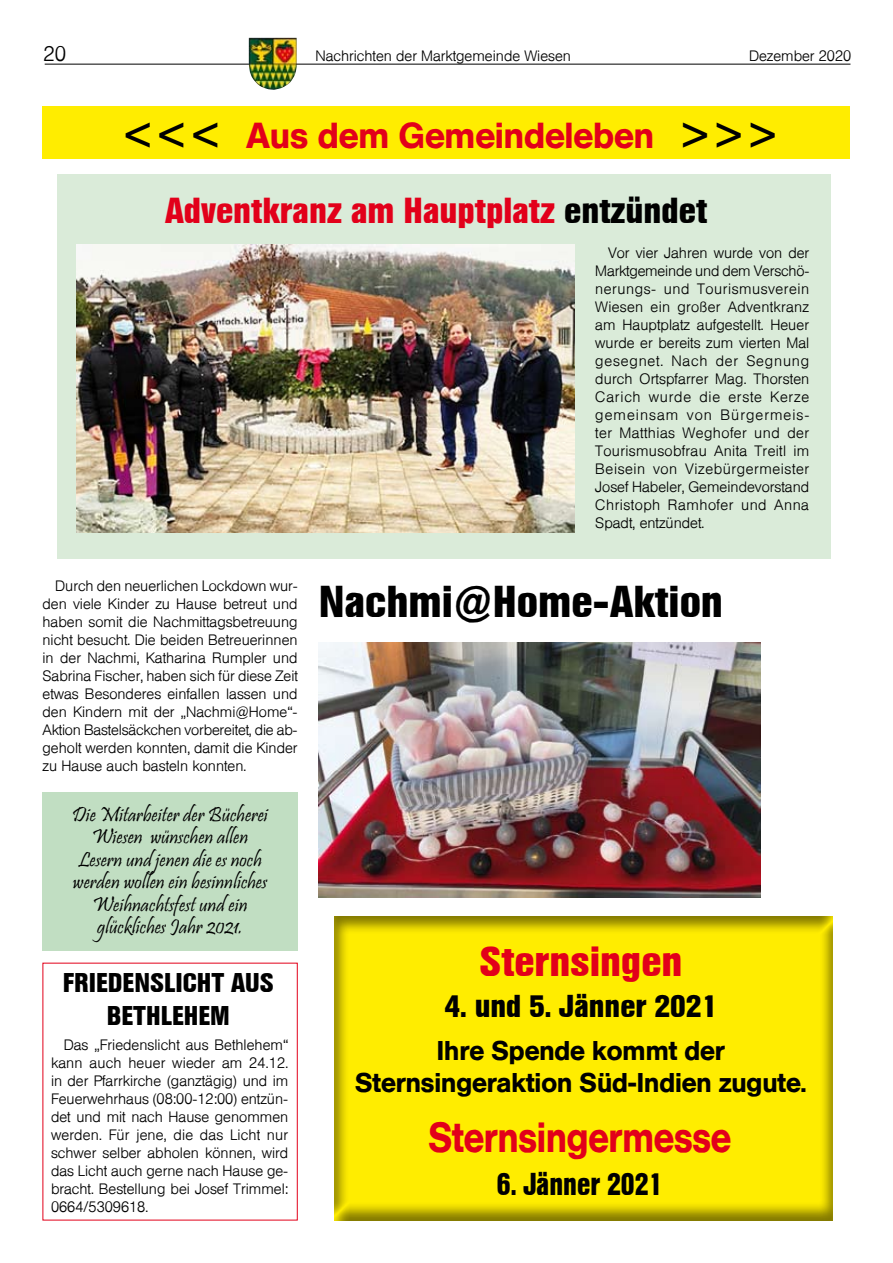
<style>
.page{position:relative;width:893px;height:1263px;background:#fff}
.page>*{position:absolute;margin:0;border:0;box-sizing:border-box;transform-origin:0 0}
.t1{font:700 44.4px "Helvetica Condensed BQ";color:#000}
.t2{font:500 42px "Helvetica BQ";color:#e2001a;scale:.88 1}
.t3{font:700 42px "Helvetica Condensed BQ";color:#e2001a}
.t4{font:700 36px "Helvetica Condensed BQ";color:#e2001a}
.t5{font:500 36px "Helvetica BQ";color:#e2001a}
.t6{font:700 31.5px "Helvetica Condensed BQ";color:#000}
.t7{font:700 31.5px "Helvetica Condensed BQ";color:#000;scale:.88 1}
.t8{font:500 27px/32.4px "Helvetica BQ";color:#000;text-align:center}
.t9{font:700 27px "Helvetica Condensed BQ";color:#000}
.t10{font:21px/22.5px "Pristina";color:#000;text-align:center}
.t11{font:300 21px "Helvetica BQ";color:#000}
.t12{font:300 15px/18px "Helvetica BQ";color:#000;text-align:justify}
.s1{color:#000}
</style>
<div class="page">
<hr style="left:45px;top:64px;width:805px;height:1px;background:#000">
<img style="left:249px;top:38px;width:48px;height:52px">
<div style="left:43px;top:792px;width:255px;height:159px;background:#c1dec2"></div>
<div style="left:57px;top:174px;width:774px;height:384px;background:#daebd9"></div>
<img style="left:76px;top:245px;width:498px;height:288px">
<div style="left:42px;top:106px;width:808px;height:52px;background:#ffed00"></div>
<div style="left:332px;top:914px;width:503px;height:307px;background:#000;opacity:.5"></div>
<img style="left:319px;top:642px;width:441px;height:255px">
<h3 class="t11" style="left:43px;top:42px;width:24px">20</h3>
<p class="t12" style="left:315px;top:48px;width:257px">Nachrichten der Marktgemeinde Wiesen</p>
<p class="t12" style="left:749px;top:48px;width:104px">Dezember 2020</p>
<h3 class="t5" style="left:126px;top:114px;width:650px"><span class="s1">&lt; &lt; &lt;</span> Aus dem Gemeindeleben <span class="s1">&gt; &gt; &gt;</span></h3>
<h3 class="t4" style="left:165px;top:190px;width:544px">Adventkranz am Hauptplatz <span class="s1">entzündet</span></h3>
<p class="t12" style="left:43px;top:577px;width:257px;text-indent:13px">Durch den neuerlichen Lockdown wur&shy;den viele Kinder zu Hause betreut und haben somit die Nachmittagsbetreuung nicht besucht. Die beiden Betreuerinnen in der Nachmi, Katharina Rumpler und Sabrina Fischer, haben sich für diese Zeit etwas Besonderes einfallen lassen und den Kindern mit der „Nachmi@Home“- Aktion Bastelsäckchen vorbereitet, die ab&shy;geholt werden konnten, damit die Kinder zu Hause auch basteln konnten.</p>
<h3 class="t10" style="left:72px;top:805px;width:197px">Die Mitarbeiter der Bücherei<br>Wiesen wünschen allen<br>Lesern und jenen die es noch werden wollen ein besinnliches<br>Weihnachtsfest und ein glückliches Jahr 2021.</h3>
<h3 class="t9" style="left:63px;top:967px;width:48px">friedensl</h3>
<h3 class="t9" style="left:175px;top:967px;width:22px">icht</h3>
<h3 class="t9" style="left:231px;top:967px;width:43px">aus</h3>
<h3 class="t9" style="left:107px;top:1000px;width:15px">bethlehem</h3>
<p class="t12" style="left:51px;top:1036px;width:239px;text-indent:13px">Das „Friedenslicht aus Bethlehem“ kann auch heuer wieder am 24.12. in der Pfarrkirche (ganztägig) und im Feuerwehrhaus (08:00-12:00) entzün&shy;det und mit nach Hause genommen werden. Für jene, die das Licht nur schwer selber abholen können, wird das Licht auch gerne nach Hause ge&shy;bracht. Bestellung bei Josef Trimmel:<br>0664/5309618.</p>
<p class="t12" style="left:595px;top:244px;width:216px;text-indent:13px">Vor vier Jahren wurde von der Marktgemeinde und dem Verschö&shy;nerungs- und Tourismusverein Wiesen ein großer Adventkranz am Hauptplatz aufgestellt. Heuer wurde er bereits zum vierten Mal gesegnet. Nach der Segnung durch Ortspfarrer Mag. Thorsten Carich wurde die erste Kerze gemeinsam von Bürgermeis&shy;ter Matthias Weghofer und der Tourismusobfrau Anita Treitl im Beisein von Vizebürgermeister Josef Habeler, Gemeindevorstand Christoph Ramhofer und Anna Spadt, entzündet.</p>
<h1 class="t1" style="left:319px;top:576px;width:406px">Nachmi@Home-Aktion</h1>
<h2 class="t3" style="left:479px;top:938px;width:204px">Sternsingen</h2>
<h3 class="t6" style="left:444px;top:988px;width:274px">4. und 5. Jänner 2021</h3>
<h3 class="t8" style="left:355px;top:1034px;width:453px">Ihre Spende kommt der<br>Sternsingeraktion Süd-Indien zugute.</h3>
<h2 class="t2" style="left:428px;top:1113px;width:345px">Sternsingermesse</h2>
<h3 class="t7" style="left:497px;top:1166px;width:190px">6. Jänner 2021</h3>
</div>
